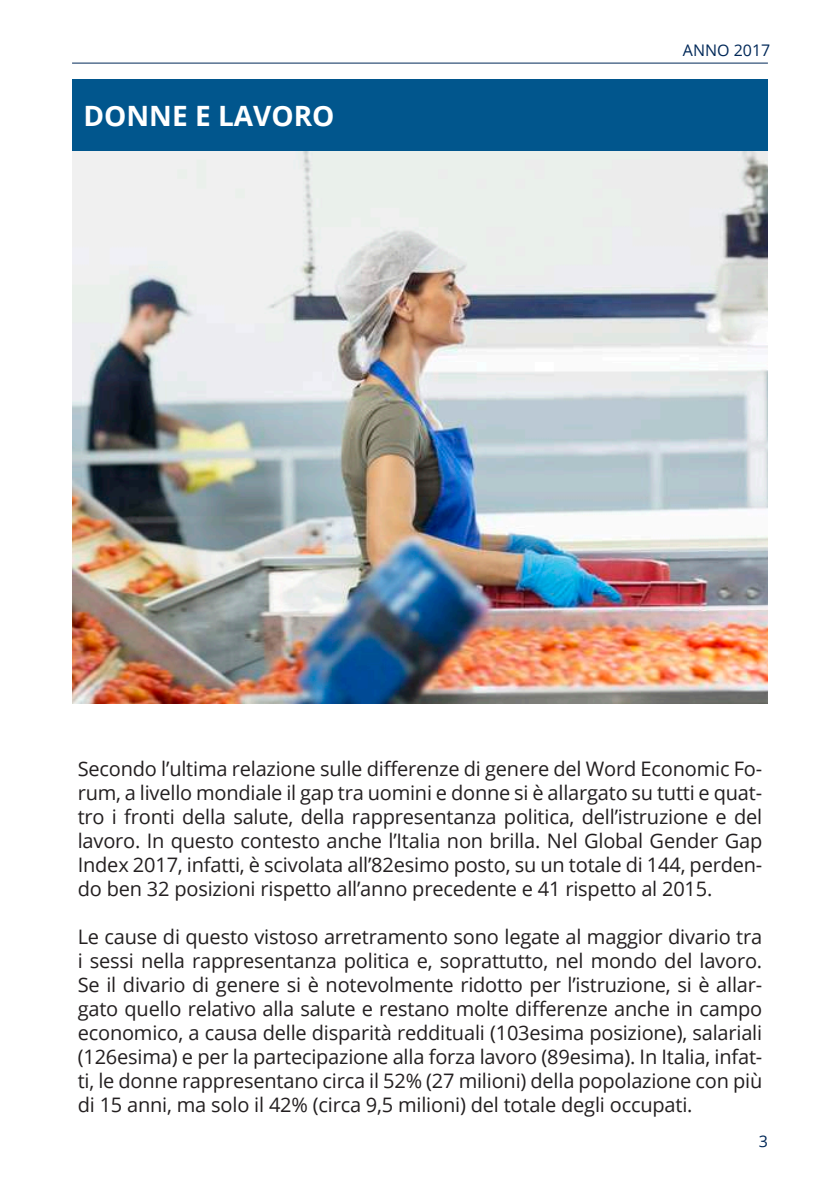
<style>
.page{position:relative;width:840px;height:1191px;background:#fff}
.page>*{position:absolute;margin:0;border:0;box-sizing:border-box;transform-origin:0 0}
.t1{font:700 28px "Open Sans";color:#fff}
.t2{font:20px/24px "Open Sans";letter-spacing:-.01em;color:#231f20;text-align:justify}
.t3{font:16px "Open Sans";color:#002858}
</style>
<div class="page">
<hr style="left:72px;top:63px;width:695px;height:1px;background:#002858">
<div style="left:72px;top:79px;width:695px;height:72px;background:#01568d"></div>
<img style="left:72px;top:151px;width:695px;height:552px">
<h1 class="t1" style="left:83px;top:96px;width:252px">DONNE E LAVORO</h1>
<p class="t3" style="left:682px;top:40px;width:89px">ANNO 2017</p>
<p class="t2" style="left:78px;top:756px;width:685px">Secondo l’ultima relazione sulle differenze di genere del Word Economic Fo&shy;rum, a livello mondiale il gap tra uomini e donne si è allargato su tutti e quat&shy;tro i fronti della salute, della rappresentanza politica, dell’istruzione e del lavoro. In questo contesto anche l’Italia non brilla. Nel Global Gender Gap Index 2017, infatti, è scivolata all’82esimo posto, su un totale di 144, perden&shy;do ben 32 posizioni rispetto all’anno precedente e 41 rispetto al 2015.</p>
<p class="t2" style="left:78px;top:924px;width:685px">Le cause di questo vistoso arretramento sono legate al maggior divario tra i sessi nella rappresentanza politica e, soprattutto, nel mondo del lavoro.<br>Se il divario di genere si è notevolmente ridotto per l’istruzione, si è allar&shy;gato quello relativo alla salute e restano molte differenze anche in campo economico, a causa delle disparità reddituali (103esima posizione), salariali (126esima) e per la partecipazione alla forza lavoro (89esima). In Italia, infat&shy;ti, le donne rappresentano circa il 52% (27 milioni) della popolazione con più di 15 anni, ma solo il 42% (circa 9,5 milioni) del totale degli occupati.</p>
<p class="t3" style="left:758px;top:1130px;width:11px">3</p>
</div>
